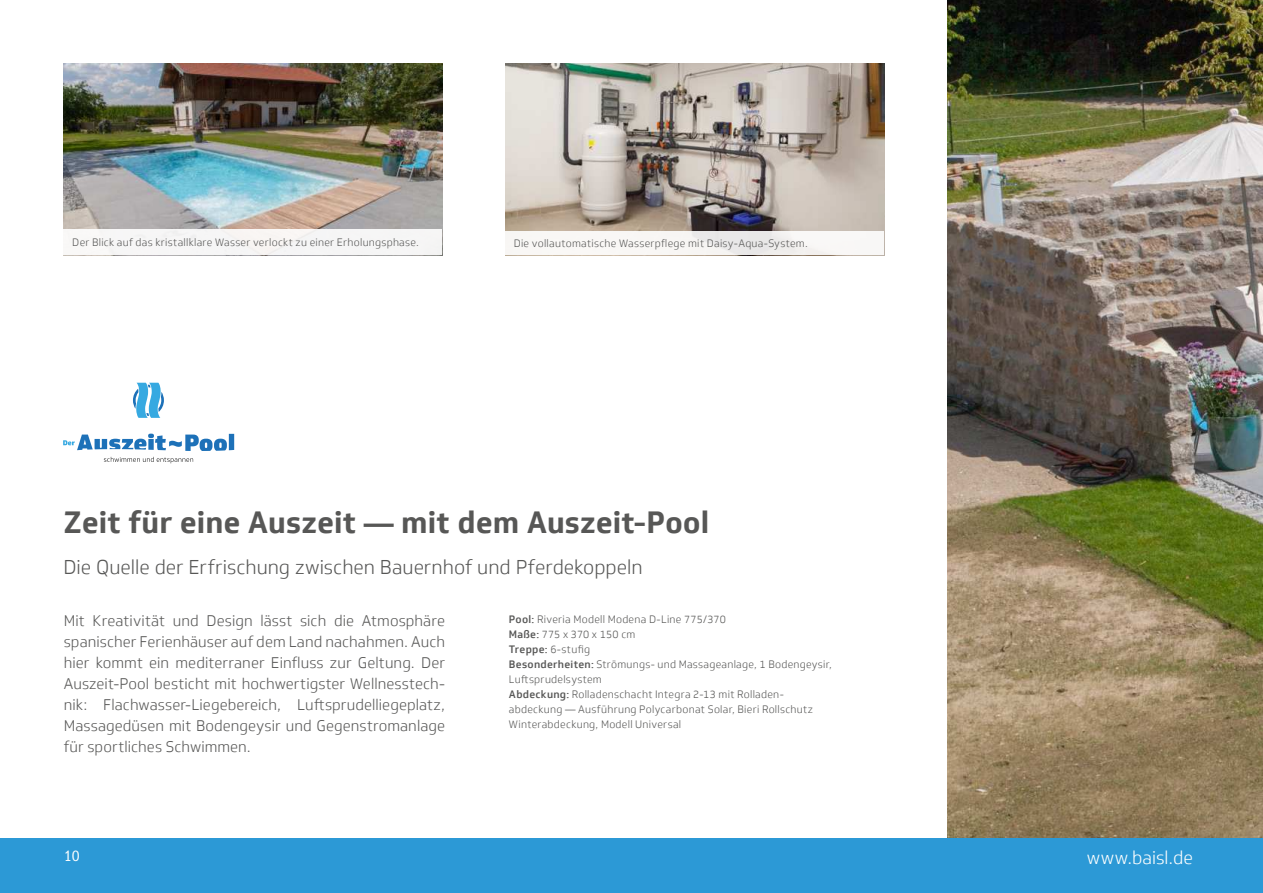
<style>
.page{position:relative;width:1263px;height:893px;background:#fff}
.page>*{position:absolute;margin:0;border:0;box-sizing:border-box;transform-origin:0 0}
.t1{font:700 30px "Soleto";color:#575756}
.t2{font:300 19.5px "Soleto";color:#575756}
.t3{font:300 18px "Soleto";color:#fff}
.t4{font:300 15px/21px "Soleto";letter-spacing:.005em;color:#575756;text-align:justify}
.t5{font:15px "Franklin Gothic Book Cond ITC";color:#fff}
.t6{font:300 10.5px/15px "Soleto";letter-spacing:.025em;color:#575756}
.s1{font-weight:500}
</style>
<div class="page">
<img style="left:947px;top:0;width:316px;height:839px">
<div style="left:0;top:839px;width:1263px;height:54px;background:#2c99d6"></div>
<svg style="left:104px;top:457px;width:89px;height:6px"></svg>
<svg style="left:63px;top:434px;width:171px;height:17px"></svg>
<svg style="left:133px;top:383px;width:31px;height:35px"></svg>
<img style="left:64px;top:64px;width:378px;height:166px">
<div style="left:64px;top:230px;width:378px;height:25px;background:#f6f6f6"></div>
<img style="left:505px;top:64px;width:379px;height:167px">
<div style="left:505px;top:231px;width:379px;height:24px;background:linear-gradient(to right,#f8f6f4,#f2f1f0)"></div>
<p class="t6" style="left:72px;top:235px;width:348px">Der Blick auf das kristallklare Wasser verlockt zu einer Erholungsphase.</p>
<p class="t6" style="left:514px;top:236px;width:296px">Die vollautomatische Wasserp昀氀ege mit Daisy-Aqua-System.</p>
<h1 class="t1" style="left:63px;top:510px;width:647px">Zeit für eine Auszeit — mit dem Auszeit-Pool</h1>
<h2 class="t2" style="left:63px;top:556px;width:581px">Die Quelle der Erfrischung zwischen Bauernhof und Pferdekoppeln</h2>
<p class="t4" style="left:64px;top:610px;width:383px">Mit Kreativität und Design lässt sich die Atmosphäre spanischer Ferienhäuser auf dem Land nachahmen. Auch hier kommt ein mediterraner Ein昀氀uss zur Geltung. Der Auszeit-Pool besticht mit hochwertigster Wellnesstech&shy;nik: Flachwasser-Liegebereich, Lu昀琀sprudelliegeplatz, Massagedüsen mit Bodengeysir und Gegenstromanlage für sportliches Schwimmen.</p>
<p class="t6" style="left:509px;top:611px;width:325px"><span class="s1">Pool:</span> Riveria Modell Modena D-Line 775/370<br><span class="s1">Maße:</span> 775 x 370 x 150 cm<br><span class="s1">Treppe:</span> 6-stu昀椀g<br><span class="s1">Besonderheiten:</span> Strömungs- und Massageanlage, 1 Bodengeysir, Lu昀琀sprudelsystem<br><span class="s1">Abdeckung:</span> Rolladenschacht Integra 2-13 mit Rolladen&shy;abdeckung — Ausführung Polycarbonat Solar, Bieri Rollschutz Winterabdeckung, Modell Universal</p>
<h3 class="t5" style="left:64px;top:847px;width:17px">10</h3>
<h3 class="t3" style="left:1087px;top:850px;width:108px">www.baisl.de</h3>
</div>
